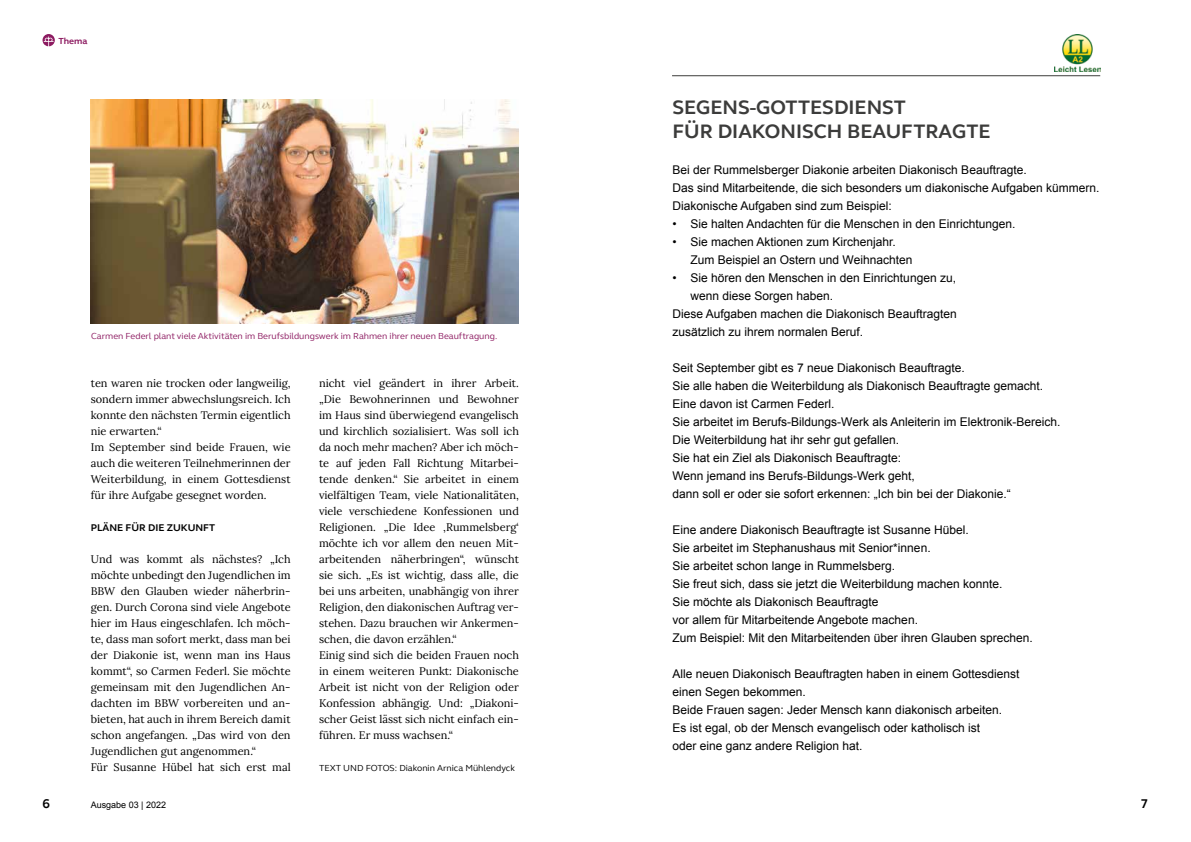
<style>
.page{position:relative;width:1191px;height:842px;background:#fff}
.page>*{position:absolute;margin:0;border:0;box-sizing:border-box;transform-origin:0 0}
.t1{font:700 20px/24px "FS Elliot";color:#3c3c3b}
.t2{font:700 13px "FS Elliot";color:#000}
.t3{font:12px/18px "Arial";color:#000}
.t4{font:11px/16px "Lora";color:#000}
.t5{font:700 10px "FS Elliot";color:#000}
.t6{font:9px "FS Elliot";color:#8d1b61}
.t7{font:9px "FS Elliot";color:#000}
.t8{font:9px "Arial";color:#000}
.t9{font:700 9px "FS Elliot";color:#8d1b61}
</style>
<div class="page">
<img style="left:1054px;top:34px;width:46px;height:37px">
<hr style="left:672px;top:75px;width:428px;height:1px;background:#3c3c3b">
<img style="left:91px;top:99px;width:428px;height:224px">
<svg style="left:43px;top:34px;width:12px;height:12px"></svg>
<p class="t9" style="left:58px;top:34px;width:31px">Thema</p>
<p class="t6" style="left:91px;top:330px;width:407px">Carmen Federl plant viele Aktivitäten im Berufsbildungswerk im Rahmen ihrer neuen Beauftragung.</p>
<p class="t4" style="left:91px;top:375px;width:201px">ten waren nie trocken oder langweilig, sondern immer abwechslungsreich. Ich konnte den nächsten Termin eigentlich nie erwarten.“<br>Im September sind beide Frauen, wie auch die weiteren Teilnehmerinnen der Weiterbildung, in einem Gottesdienst für ihre Aufgabe gesegnet worden.</p>
<p class="t5" style="left:91px;top:521px;width:126px">PLÄNE FÜR DIE ZUKUNFT</p>
<p class="t4" style="left:91px;top:551px;width:201px">Und was kommt als nächstes? „Ich möchte unbedingt den Jugendlichen im BBW den Glauben wieder näherbrin&shy;gen. Durch Corona sind viele Angebote hier im Haus eingeschlafen. Ich möch&shy;te, dass man sofort merkt, dass man bei der Diakonie ist, wenn man ins Haus kommt“, so Carmen Federl. Sie möchte gemeinsam mit den Jugendlichen An&shy;dachten im BBW vorbereiten und an&shy;bieten, hat auch in ihrem Bereich damit schon angefangen. „Das wird von den Jugendlichen gut angenommen.“<br>Für Susanne Hübel hat sich erst mal</p>
<p class="t4" style="left:319px;top:375px;width:201px">nicht viel geändert in ihrer Arbeit. „Die Bewohnerinnen und Bewohner im Haus sind überwiegend evangelisch und kirchlich sozialisiert. Was soll ich da noch mehr machen? Aber ich möch&shy;te auf jeden Fall Richtung Mitarbei&shy;tende denken.“ Sie arbeitet in einem vielfältigen Team, viele Nationalitäten, viele verschiedene Konfessionen und Religionen. „Die Idee ‚Rummelsberg‘ möchte ich vor allem den neuen Mit&shy;arbeitenden näherbringen“, wünscht sie sich. „Es ist wichtig, dass alle, die bei uns arbeiten, unabhängig von ihrer Religion, den diakonischen Auftrag ver&shy;stehen. Dazu brauchen wir Ankermen&shy;schen, die davon erzählen.“<br>Einig sind sich die beiden Frauen noch in einem weiteren Punkt: Diakonische Arbeit ist nicht von der Religion oder Konfession abhängig. Und: „Diakoni&shy;scher Geist lässt sich nicht einfach ein&shy;führen. Er muss wachsen.“</p>
<p class="t7" style="left:319px;top:762px;width:197px">TEXT UND FOTOS: Diakonin Arnica Mühlendyck</p>
<h1 class="t1" style="left:672px;top:95px;width:320px">SEGENS-GOTTESDIENST<br>FÜR DIAKONISCH BEAUFTRAGTE</h1>
<p class="t3" style="left:672px;top:161px;width:428px">Bei der Rummelsberger Diakonie arbeiten Diakonisch Beauftragte.<br>Das sind Mitarbeitende, die sich besonders um diakonische Aufgaben kümmern.<br>Diakonische Aufgaben sind zum Beispiel:</p>
<p class="t3" style="left:672px;top:215px;width:344px">• Sie halten Andachten für die Menschen in den Einrichtungen.</p>
<p class="t3" style="left:690px;top:233px;width:223px;text-indent:-18px">• Sie machen Aktionen zum Kirchenjahr.<br>Zum Beispiel an Ostern und Weihnachten</p>
<p class="t3" style="left:672px;top:269px;width:285px">• Sie hören den Menschen in den Einrichtungen zu,</p>
<p class="t3" style="left:690px;top:287px;width:144px">wenn diese Sorgen haben.</p>
<p class="t3" style="left:672px;top:305px;width:286px">Diese Aufgaben machen die Diakonisch Beauftragten</p>
<p class="t3" style="left:672px;top:323px;width:192px">zusätzlich zu ihrem normalen Beruf.</p>
<p class="t3" style="left:672px;top:359px;width:389px">Seit September gibt es 7 neue Diakonisch Beauftragte.<br>Sie alle haben die Weiterbildung als Diakonisch Beauftragte gemacht.<br>Eine davon ist Carmen Federl.<br>Sie arbeitet im Berufs-Bildungs-Werk als Anleiterin im Elektronik-Bereich.<br>Die Weiterbildung hat ihr sehr gut gefallen.<br>Sie hat ein Ziel als Diakonisch Beauftragte:<br>Wenn jemand ins Berufs-Bildungs-Werk geht,<br>dann soll er oder sie sofort erkennen: „Ich bin bei der Diakonie.“</p>
<p class="t3" style="left:672px;top:521px;width:362px">Eine andere Diakonisch Beauftragte ist Susanne Hübel.<br>Sie arbeitet im Stephanushaus mit Senior*innen.<br>Sie arbeitet schon lange in Rummelsberg.<br>Sie freut sich, dass sie jetzt die Weiterbildung machen konnte.<br>Sie möchte als Diakonisch Beauftragte<br>vor allem für Mitarbeitende Angebote machen.<br>Zum Beispiel: Mit den Mitarbeitenden über ihren Glauben sprechen.</p>
<p class="t3" style="left:672px;top:665px;width:348px">Alle neuen Diakonisch Beauftragten haben in einem Gottesdienst einen Segen bekommen.<br>Beide Frauen sagen: Jeder Mensch kann diakonisch arbeiten.<br>Es ist egal, ob der Mensch evangelisch oder katholisch ist<br>oder eine ganz andere Religion hat.</p>
<p class="t2" style="left:43px;top:795px;width:9px">6</p>
<p class="t2" style="left:1141px;top:795px;width:9px">7</p>
<p class="t8" style="left:91px;top:799px;width:77px">Ausgabe 03 | 2022</p>
</div>
